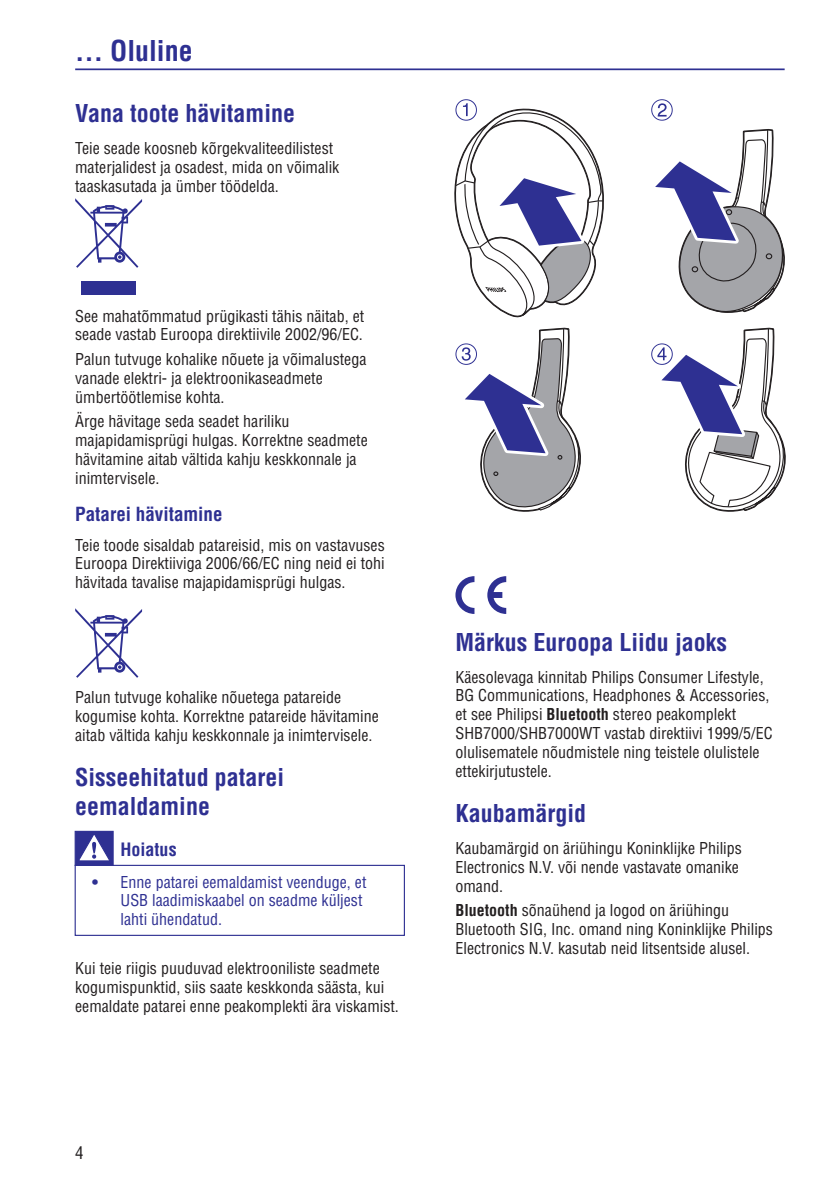
<style>
.page{position:relative;width:840px;height:1191px;background:#fff}
.page>*{position:absolute;margin:0;border:0;box-sizing:border-box;transform-origin:0 0}
.t1{font:700 28px "Rim Helvetica Condensed";color:#2e3092}
.t2{font:700 24px/28.8px "Rim Helvetica Condensed";color:#2e3092}
.t3{font:700 19px "Rim Helvetica Condensed";color:#2e3092}
.t4{font:700 18px "Rim Helvetica Condensed";color:#2e3092}
.t5{font:17px "Rim Helvetica Condensed";color:#231f20}
.t6{font:16px/18.8px "Rim Helvetica Condensed";color:#231f20}
.t7{font:16px/18.8px "Rim Helvetica Condensed";color:#2e3092}
.s1{font-weight:700}
</style>
<div class="page">
<hr style="left:75px;top:68px;width:709px;height:2px;background:#2e3092">
<svg style="left:74px;top:830px;width:40px;height:36px"></svg>
<div style="left:75px;top:864px;width:330px;height:72px;border:1px solid #2e3092"></div>
<div style="left:81px;top:281px;width:55px;height:14px;background:#2e3092"></div>
<svg style="left:75px;top:198px;width:67px;height:70px"></svg>
<svg style="left:487px;top:576px;width:19px;height:38px"></svg>
<svg style="left:455px;top:576px;width:19px;height:38px"></svg>
<svg style="left:75px;top:608px;width:67px;height:70px"></svg>
<svg style="left:655px;top:129px;width:130px;height:184px"></svg>
<svg style="left:651px;top:99px;width:21px;height:22px"></svg>
<svg style="left:454px;top:99px;width:150px;height:413px"></svg>
<svg style="left:651px;top:327px;width:135px;height:185px"></svg>
<h1 class="t1" style="left:75px;top:40px;width:119px">... Oluline</h1>
<h2 class="t2" style="left:75px;top:101px;width:221px">Vana toote hävitamine</h2>
<p class="t6" style="left:75px;top:140px;width:265px">Teie seade koosneb kõrgekvaliteedilistest materjalidest ja osadest, mida on võimalik taaskasutada ja ümber töödelda.</p>
<p class="t6" style="left:75px;top:308px;width:290px">See mahatõmmatud prügikasti tähis näitab, et seade vastab Euroopa direktiivile 2002/96/EC.</p>
<p class="t6" style="left:75px;top:351px;width:293px">Palun tutvuge kohalike nõuete ja võimalustega vanade elektri- ja elektroonikaseadmete ümbertöötlemise kohta.</p>
<p class="t6" style="left:75px;top:413px;width:294px">Ärge hävitage seda seadet hariliku majapidamisprügi hulgas. Korrektne seadmete hävitamine aitab vältida kahju keskkonnale ja inimtervisele.</p>
<p class="t3" style="left:75px;top:506px;width:149px">Patarei hävitamine</p>
<p class="t6" style="left:75px;top:536px;width:311px;text-align:justify">Teie toode sisaldab patareisid, mis on vastavuses Euroopa Direktiiviga 2006/66/EC ning neid ei tohi hävitada tavalise majapidamisprügi hulgas.</p>
<p class="t6" style="left:75px;top:689px;width:305px">Palun tutvuge kohalike nõuetega patareide kogumise kohta. Korrektne patareide hävitamine aitab vältida kahju keskkonnale ja inimtervisele.</p>
<h2 class="t2" style="left:75px;top:765px;width:210px">Sisseehitatud patarei eemaldamine</h2>
<p class="t4" style="left:120px;top:842px;width:57px">Hoiatus</p>
<p class="t7" style="left:120px;top:873px;width:247px">Enne patarei eemaldamist veenduge, et<br>USB laadimiskaabel on seadme küljest lahti ühendatud.</p>
<p class="t6" style="left:75px;top:960px;width:325px">Kui teie riigis puuduvad elektrooniliste seadmete kogumispunktid, siis saate keskkonda säästa, kui eemaldate patarei enne peakomplekti ära viskamist.</p>
<p class="t5" style="left:75px;top:1146px;width:10px">4</p>
<h2 class="t2" style="left:455px;top:630px;width:273px">Märkus Euroopa Liidu jaoks</h2>
<p class="t6" style="left:455px;top:668px;width:318px">Käesolevaga kinnitab Philips Consumer Lifestyle, BG Communications, Headphones &amp; Accessories, et see Philipsi <span class="s1">Bluetooth</span> stereo peakomplekt SHB7000/SHB7000WT vastab direktiivi 1999/5/EC olulisematele nõudmistele ning teistele olulistele ettekirjutustele.</p>
<h2 class="t2" style="left:455px;top:801px;width:132px">Kaubamärgid</h2>
<p class="t6" style="left:455px;top:840px;width:288px">Kaubamärgid on äriühingu Koninklijke Philips<br>Electronics N.V. või nende vastavate omanike omand.</p>
<p class="t6" style="left:455px;top:902px;width:319px"><span class="s1">Bluetooth</span> sõnaühend ja logod on äriühingu<br>Bluetooth SIG, Inc. omand ning Koninklijke Philips<br>Electronics N.V. kasutab neid litsentside alusel.</p>
</div>
